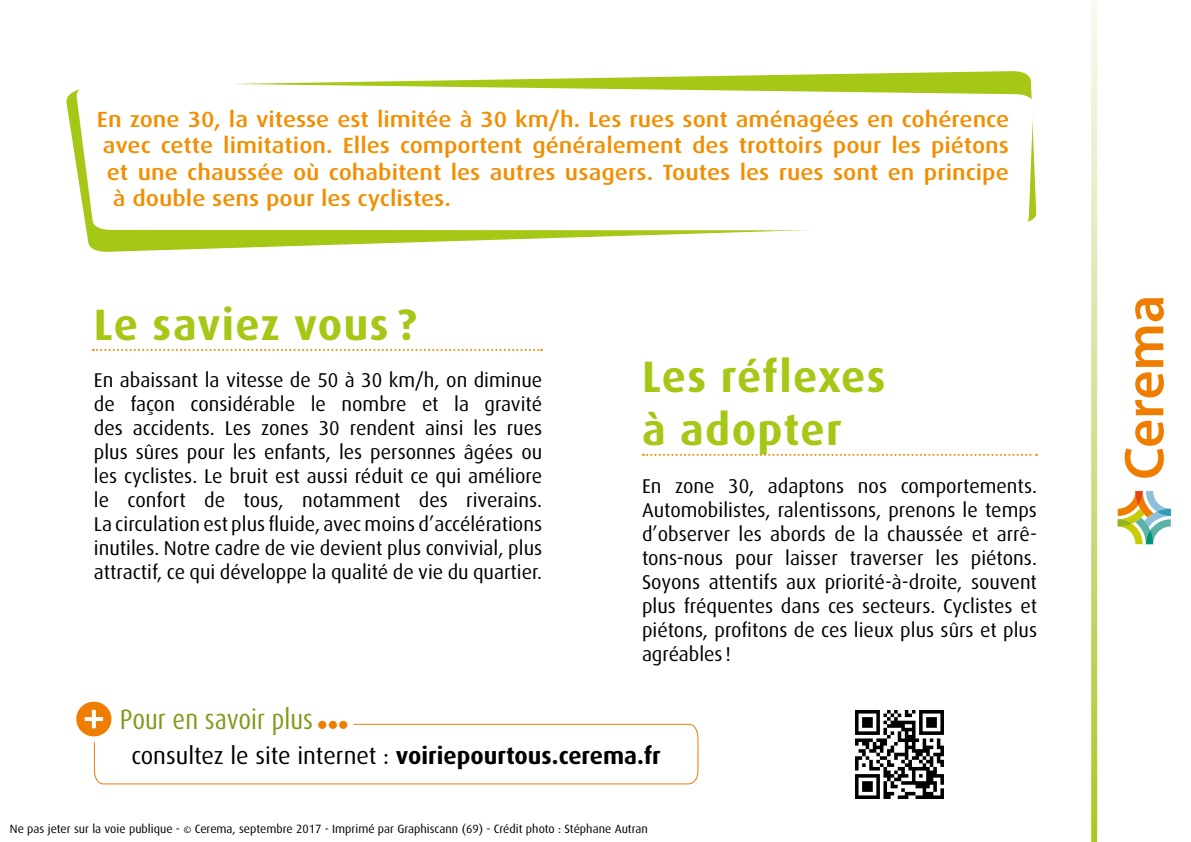
<style>
.page{position:relative;width:1191px;height:842px;background:#fff}
.page>*{position:absolute;margin:0;border:0;box-sizing:border-box;transform-origin:0 0}
.t1{font:700 44px/52.8px "Dax OT";letter-spacing:.03em;color:#a5c715}
.t2{font:condensed 28px "Dax OT";color:#819b1e}
.t3{font:24px "Dax OT";color:#000}
.t4{font:500 22px "Dax OT";color:#f28e00;scale:1.12 1}
.t5{font:20px/24px "Dax OT";color:#000;text-align:justify}
.t6{font:12px "Dax OT";color:#000}
.s1{color:#ef7d00}
.s2{font-weight:700}
</style>
<div class="page">
<svg style="left:93px;top:349px;width:449px;height:2px"></svg>
<svg style="left:643px;top:454px;width:394px;height:2px"></svg>
<svg style="left:66px;top:71px;width:970px;height:181px"></svg>
<svg style="left:76px;top:79px;width:957px;height:153px"></svg>
<svg style="left:1124px;top:421px;width:39px;height:57px"></svg>
<svg style="left:1135px;top:327px;width:28px;height:88px"></svg>
<svg style="left:1135px;top:298px;width:29px;height:23px"></svg>
<svg style="left:1117px;top:491px;width:53px;height:53px"></svg>
<svg style="left:1091px;top:0;width:6px;height:842px;background:#d2e193"></svg>
<img style="left:855px;top:710px;width:88px;height:88px">
<div style="left:76px;top:702px;width:35px;height:34px;background:#ef7d00;border-radius:50%"></div>
<svg style="left:92px;top:710px;width:4px;height:18px"></svg>
<svg style="left:85px;top:717px;width:18px;height:4px"></svg>
<svg style="left:93px;top:723px;width:606px;height:62px"></svg>
<p class="t4" style="left:97px;top:107px;width:816px">En zone 30, la vitesse est limitée à 30 km/h. Les rues sont aménagées en cohérence</p>
<p class="t4" style="left:103px;top:133px;width:810px">avec cette limitation. Elles comportent généralement des trottoirs pour les piétons</p>
<p class="t4" style="left:107px;top:160px;width:807px">et une chaussée où cohabitent les autres usagers. Toutes les rues sont en principe</p>
<p class="t4" style="left:113px;top:186px;width:303px">à double sens pour les cyclistes.</p>
<p class="t1" style="left:94px;top:298px;width:324px">Le saviez vous ?</p>
<p class="t5" style="left:94px;top:368px;width:450px">En abaissant la vitesse de 50 à 30 km/h, on diminue de façon considérable le nombre et la gravité des accidents. Les zones 30 rendent ainsi les rues plus sûres pour les enfants, les personnes âgées ou les cyclistes. Le bruit est aussi réduit ce qui améliore le confort de tous, notamment des riverains.<br>La circulation est plus fluide, avec moins d’accélérations inutiles. Notre cadre de vie devient plus convivial, plus attractif, ce qui développe la qualité de vie du quartier.</p>
<p class="t2" style="left:120px;top:702px;width:230px">Pour en savoir plus <span class="s1">●●●</span></p>
<p class="t1" style="left:642px;top:350px;width:245px">Les réflexes à adopter</p>
<p class="t5" style="left:642px;top:474px;width:396px">En zone 30, adaptons nos comportements.<br>Automobilistes, ralentissons, prenons le temps d’observer les abords de la chaussée et arrê&shy;tons-nous pour laisser traverser les piétons.<br>Soyons attentifs aux priorité-à-droite, souvent plus fréquentes dans ces secteurs. Cyclistes et piétons, profitons de ces lieux plus sûrs et plus agréables !</p>
<p class="t3" style="left:131px;top:742px;width:531px">consultez le site internet : <span class="s2">voiriepourtous.cerema.fr</span></p>
<p class="t6" style="left:10px;top:822px;width:639px">Ne pas jeter sur la voie publique - © Cerema, septembre 2017 - Imprimé par Graphiscann (69) - Crédit photo : Stéphane Autran</p>
</div>
